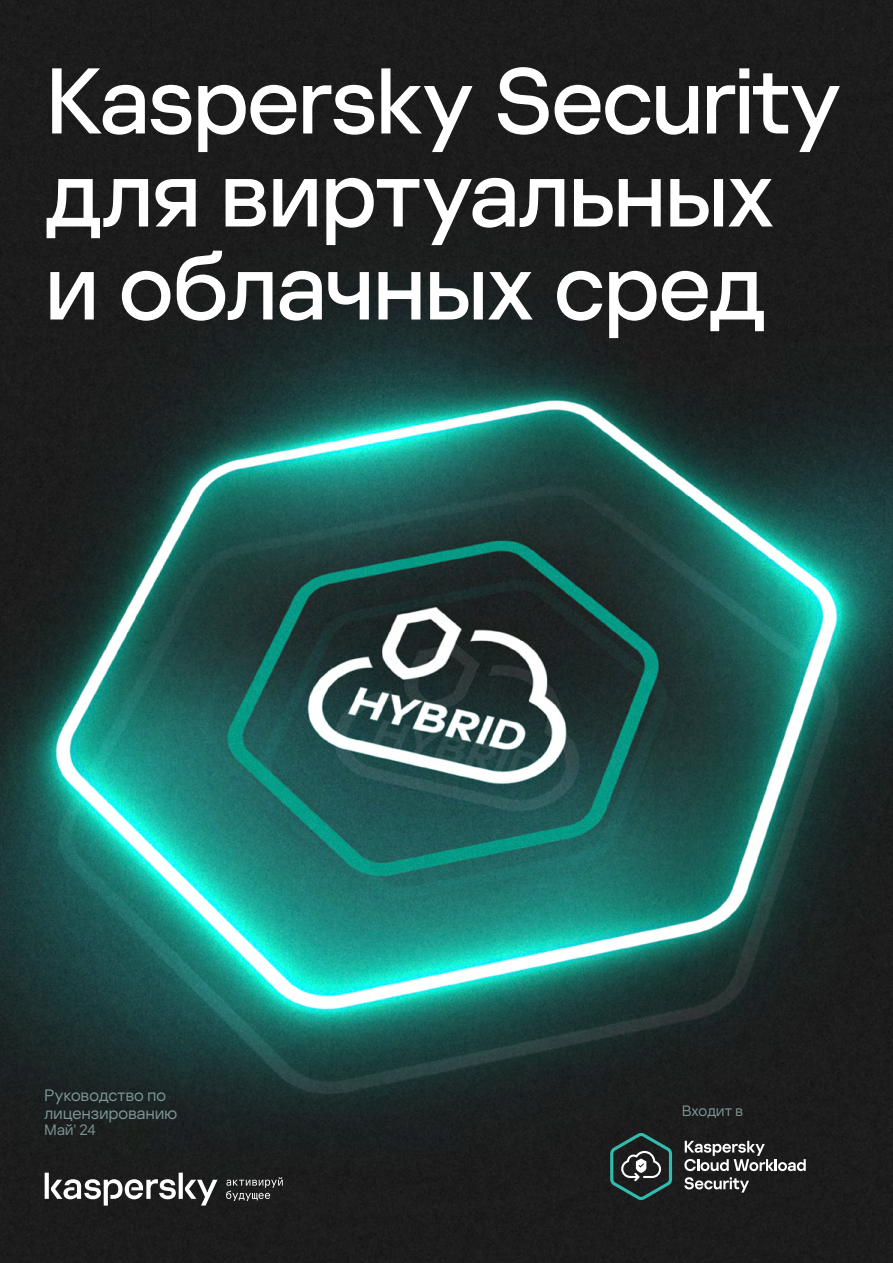
<style>
.page{position:relative;width:893px;height:1263px;background:#fff}
.page>*{position:absolute;margin:0;border:0;box-sizing:border-box;transform-origin:0 0}
.t1{font:500 93px/93px "Kaspersky Sans Display";letter-spacing:-.005em;color:#fff}
.t2{font:16.5px/18px "Kaspersky Sans Display";letter-spacing:.015em;color:#7d9696}
.t3{font:15px "Kaspersky Sans Display";letter-spacing:.01em;color:#7d9696}
</style>
<div class="page">
<img style="left:0;top:0;width:893px;height:1263px">
<svg style="left:610px;top:1133px;width:62px;height:67px;background:#314543"></svg>
<svg style="left:684px;top:1141px;width:122px;height:30px"></svg>
<svg style="left:684px;top:1177px;width:65px;height:15px"></svg>
<svg style="left:226px;top:1177px;width:57px;height:24px"></svg>
<svg style="left:45px;top:1173px;width:172px;height:32px"></svg>
<p class="t1" style="left:46px;top:48px;width:797px">Kaspersky Security для виртуальных и облачных сред</p>
<p class="t2" style="left:45px;top:1085px;width:134px">Руководство по лицензированию</p>
<p class="t3" style="left:45px;top:1119px;width:53px">Май’ 24</p>
<p class="t3" style="left:682px;top:1100px;width:62px">Входит в</p>
</div>
